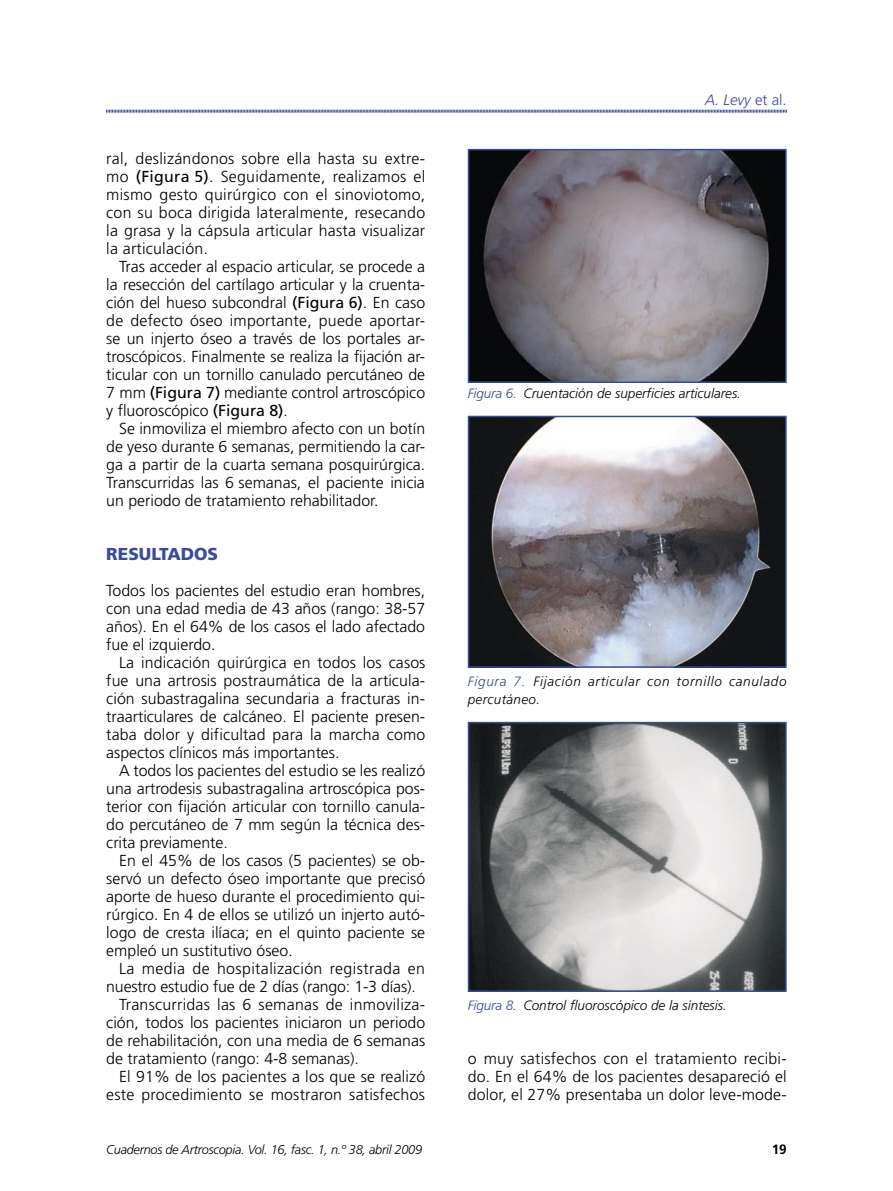
<style>
.page{position:relative;width:893px;height:1191px;background:#fff}
.page>*{position:absolute;margin:0;border:0;box-sizing:border-box;transform-origin:0 0}
._01-2Ladillo-01{font:900 17.25px "Frutiger LT Std";color:#3a4c97}
._01-1Texto{font:300 15.9px/18px "Frutiger LT Std";color:#000;text-align:justify}
._01-1Texto-primer_párrafo{font:300 15.9px/18px "Frutiger LT Std";color:#000;text-align:justify}
._01-1Texto-2{font:300 15.9px/18px "Frutiger LT Std";letter-spacing:.025em;color:#000}
.t1{font:italic 300 15px "Frutiger LT Std";color:#3a4c97}
._02-1Pie_de_figura{font:italic 300 13.5px "Frutiger LT Std";color:#000}
._02-1Pie_de_figura-2{font:italic 300 13.5px/18px "Frutiger LT Std";letter-spacing:.05em;color:#000}
.t2{font:700 13.5px "Frutiger LT Std";color:#000}
.t3{font:italic 300 12.75px "Frutiger LT Std";letter-spacing:-.02em;color:#000}
.s1{font-weight:400}
.s2{font-style:normal}
.s3{color:#3a4c97}
</style>
<div class="page">
<svg style="left:106px;top:109px;width:681px;height:4px;background:#9ba4ca"></svg>
<img style="left:471px;top:152px;width:313px;height:228px">
<div style="left:468px;top:149px;width:319px;height:234px;border:2px solid #3a4c97"></div>
<img style="left:471px;top:419px;width:313px;height:246px">
<div style="left:468px;top:416px;width:319px;height:252px;border:2px solid #3a4c97"></div>
<img style="left:471px;top:725px;width:313px;height:264px">
<div style="left:468px;top:722px;width:319px;height:270px;border:2px solid #3a4c97"></div>
<p class="_01-1Texto" style="left:106px;top:149px;width:321px">ral, deslizándonos sobre ella hasta su extre&shy;mo <span class="s1">(Figura 5)</span>. Seguidamente, realizamos el mismo gesto quirúrgico con el sinoviotomo, con su boca dirigida lateralmente, resecando la grasa y la cápsula articular hasta visualizar la articulación.</p>
<p class="_01-1Texto" style="left:106px;top:257px;width:320px;text-indent:13px">Tras acceder al espacio articular, se procede a la resección del cartílago articular y la cruenta&shy;ción del hueso subcondral <span class="s1">(Figura 6)</span>. En caso de defecto óseo importante, puede aportar&shy;se un injerto óseo a través de los portales ar&shy;troscópicos. Finalmente se realiza la fijación ar&shy;ticular con un tornillo canulado percutáneo de 7 mm <span class="s1">(Figura 7)</span> mediante control artroscópico y fluoroscópico <span class="s1">(Figura 8)</span>.</p>
<p class="_01-1Texto" style="left:106px;top:419px;width:320px;text-indent:13px">Se inmoviliza el miembro afecto con un botín de yeso durante 6 semanas, permitiendo la car&shy;ga a partir de la cuarta semana posquirúrgica.<br>Transcurridas las 6 semanas, el paciente inicia un periodo de tratamiento rehabilitador.</p>
<p class="_01-2Ladillo-01" style="left:106px;top:543px;width:113px">RESULTADOS</p>
<p class="_01-1Texto-primer_párrafo" style="left:106px;top:581px;width:320px">Todos los pacientes del estudio eran hombres, con una edad media de 43 años (rango: 38-57 años). En el 64% de los casos el lado afectado fue el izquierdo.</p>
<p class="_01-1Texto" style="left:106px;top:653px;width:321px;text-indent:13px">La indicación quirúrgica en todos los casos fue una artrosis postraumática de la articula&shy;ción subastragalina secundaria a fracturas in&shy;traarticulares de calcáneo. El paciente presen&shy;taba dolor y dificultad para la marcha como aspectos clínicos más importantes.</p>
<p class="_01-1Texto" style="left:106px;top:761px;width:320px;text-indent:13px">A todos los pacientes del estudio se les realizó una artrodesis subastragalina artroscópica pos&shy;terior con fijación articular con tornillo canula&shy;do percutáneo de 7 mm según la técnica des&shy;crita previamente.</p>
<p class="_01-1Texto" style="left:106px;top:851px;width:320px;text-indent:13px">En el 45% de los casos (5 pacientes) se ob&shy;servó un defecto óseo importante que precisó aporte de hueso durante el procedimiento qui&shy;rúrgico. En 4 de ellos se utilizó un injerto autó&shy;logo de cresta ilíaca; en el quinto paciente se empleó un sustitutivo óseo.</p>
<p class="_01-1Texto-2" style="left:106px;top:959px;width:320px;text-indent:13px">La media de hospitalización registrada en nuestro estudio fue de 2 días (rango: 1-3 días).</p>
<p class="_01-1Texto" style="left:106px;top:995px;width:320px;text-indent:13px">Transcurridas las 6 semanas de inmoviliza&shy;ción, todos los pacientes iniciaron un periodo de rehabilitación, con una media de 6 semanas de tratamiento (rango: 4-8 semanas).</p>
<p class="_01-1Texto" style="left:106px;top:1067px;width:320px;text-align:right">El 91% de los pacientes a los que se realizó este procedimiento se mostraron satisfechos</p>
<p class="t1" style="left:705px;top:92px;width:83px">A. Levy <span class="s2">et al.</span></p>
<p class="_02-1Pie_de_figura" style="left:468px;top:385px;width:275px"><span class="s3">Figura 6.</span> Cruentación de superficies articulares.</p>
<p class="_02-1Pie_de_figura-2" style="left:468px;top:672px;width:320px"><span class="s3">Figura 7.</span> Fijación articular con tornillo canulado percutáneo.</p>
<p class="_02-1Pie_de_figura" style="left:468px;top:997px;width:261px"><span class="s3">Figura 8.</span> Control fluoroscópico de la síntesis.</p>
<p class="_01-1Texto" style="left:468px;top:1049px;width:320px">o muy satisfechos con el tratamiento recibi&shy;do. En el 64% de los pacientes desapareció el dolor, el 27% presentaba un dolor leve-mode-</p>
<p class="t3" style="left:106px;top:1142px;width:317px">Cuadernos de Artroscopia. Vol. 16, fasc. 1, n.º 38, abril 2009</p>
<p class="t2" style="left:772px;top:1141px;width:17px">19</p>
</div>
